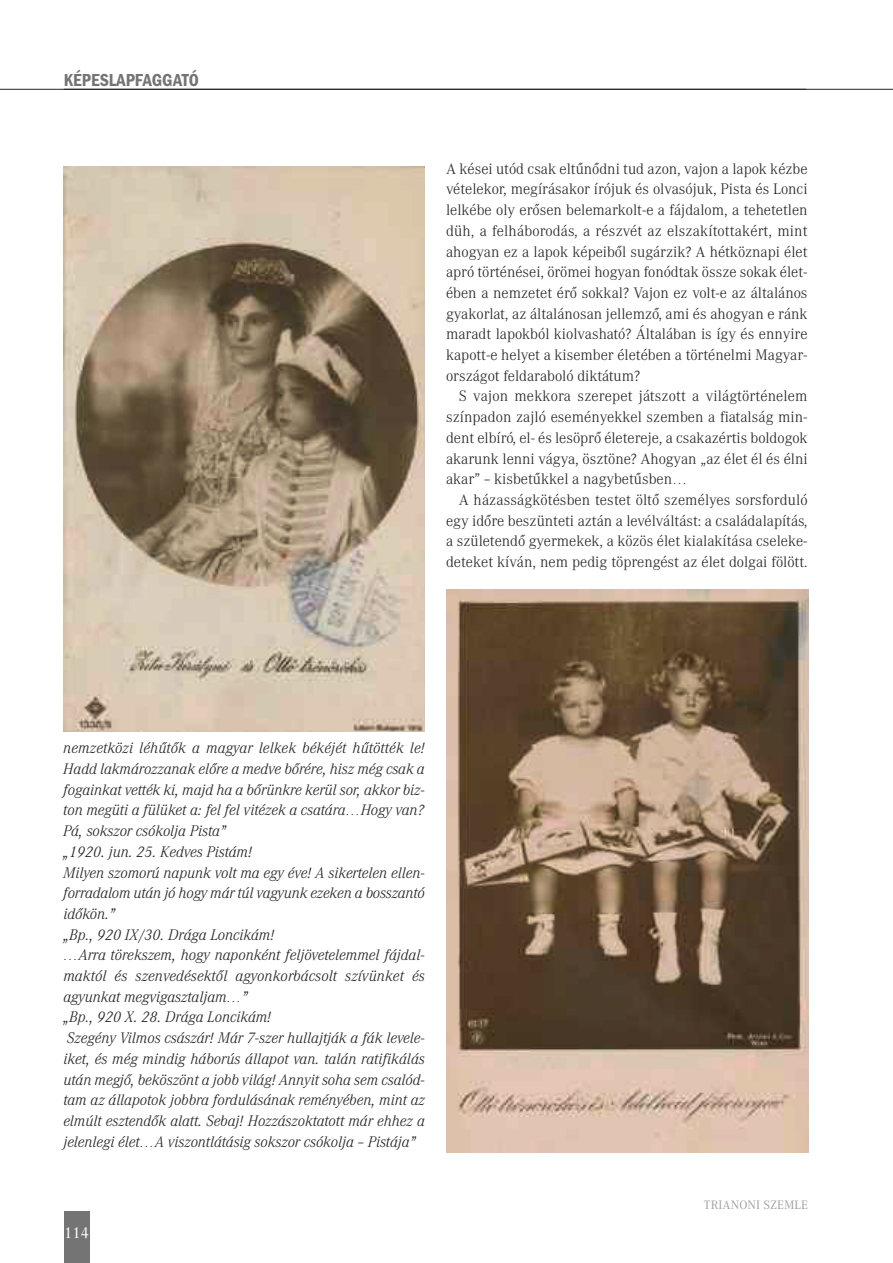
<style>
.page{position:relative;width:893px;height:1263px;background:#fff}
.page>*{position:absolute;margin:0;border:0;box-sizing:border-box;transform-origin:0 0}
.t1{font:600 condensed 18px "Franklin Gothic";color:#757475}
.t2{font:300 15px/20.7px "Corporate A";color:#252324;text-align:justify}
.t3{font:italic 300 15px/20.7px "Corporate A";color:#252324}
.t4{font:15px "Corporate A";color:#fff}
.t5{font:12px "Corporate A";letter-spacing:.01em;color:#a1a09f}
</style>
<div class="page">
<hr style="left:64px;top:89px;width:829px;height:1px;background:#252324">
<div style="left:64px;top:1212px;width:25px;height:51px;background:#757475"></div>
<img style="left:446px;top:589px;width:362px;height:563px">
<hr style="left:0;top:89px;width:806px;height:1px;background:#252324">
<img style="left:63px;top:167px;width:362px;height:564px">
<p class="t1" style="left:64px;top:69px;width:137px">KÉPESLAPFAGGATÓ</p>
<p class="t2" style="left:446px;top:159px;width:363px">A kései utód csak eltűnődni tud azon, vajon a lapok kézbe vételekor, megírásakor írójuk és olvasójuk, Pista és Lonci lelkébe oly erősen belemarkolt-e a fájdalom, a tehetetlen düh, a felháborodás, a részvét az elszakítottakért, mint ahogyan ez a lapok képeiből sugárzik? A hétköznapi élet apró történései, örömei hogyan fonódtak össze sokak élet&shy;ében a nemzetet érő sokkal? Vajon ez volt-e az általános gyakorlat, az általánosan jellemző, ami és ahogyan e ránk maradt lapokból kiolvasható? Általában is így és ennyire kapott-e helyet a kisember életében a történelmi Magyar&shy;országot feldaraboló diktátum?</p>
<p class="t2" style="left:446px;top:387px;width:363px;text-indent:13px">S vajon mekkora szerepet játszott a világtörténelem színpadon zajló eseményekkel szemben a fiatalság min&shy;dent elbíró, el- és lesöprő életereje, a csakazértis boldogok akarunk lenni vágya, ösztöne? Ahogyan „az élet él és élni akar” – kisbetűkkel a nagybetűsben…</p>
<p class="t2" style="left:446px;top:491px;width:363px;text-indent:13px">A házasságkötésben testet öltő személyes sorsforduló egy időre beszünteti aztán a levélváltást: a családalapítás, a születendő gyermekek, a közös élet kialakítása cseleke&shy;deteket kíván, nem pedig töprengést az élet dolgai fölött.</p>
<p class="t3" style="left:63px;top:739px;width:363px">nemzetközi léhűtők a magyar lelkek békéjét hűtötték le!<br>Hadd lakmározzanak előre a medve bőrére, hisz még csak a fogainkat vették ki, majd ha a bőrünkre kerül sor, akkor biz&shy;ton megüti a fülüket a: fel fel vitézek a csatára…Hogy van?<br>Pá, sokszor csókolja Pista”<br>„1920. jun. 25. Kedves Pistám!<br>Milyen szomorú napunk volt ma egy éve! A sikertelen ellen&shy;forradalom után jó hogy már túl vagyunk ezeken a bosszantó időkön.”<br>„Bp., 920 IX/30. Drága Loncikám!<br>…Arra törekszem, hogy naponként feljövetelemmel fájdal&shy;maktól és szenvedésektől agyonkorbácsolt szívünket és agyunkat megvigasztaljam…”<br>„Bp., 920 X. 28. Drága Loncikám!<br>Szegény Vilmos császár! Már 7-szer hullajtják a fák levele&shy;iket, és még mindig háborús állapot van. talán ratifikálás után megjő, beköszönt a jobb világ! Annyit soha sem csalód&shy;tam az állapotok jobbra fordulásának reményében, mint az elmúlt esztendők alatt. Sebaj! Hozzászoktatott már ehhez a jelenlegi élet…A viszontlátásig sokszor csókolja – Pistája”</p>
<p class="t4" style="left:64px;top:1225px;width:26px">114</p>
<p class="t5" style="left:704px;top:1198px;width:105px">TRIANONI SZEMLE</p>
</div>
